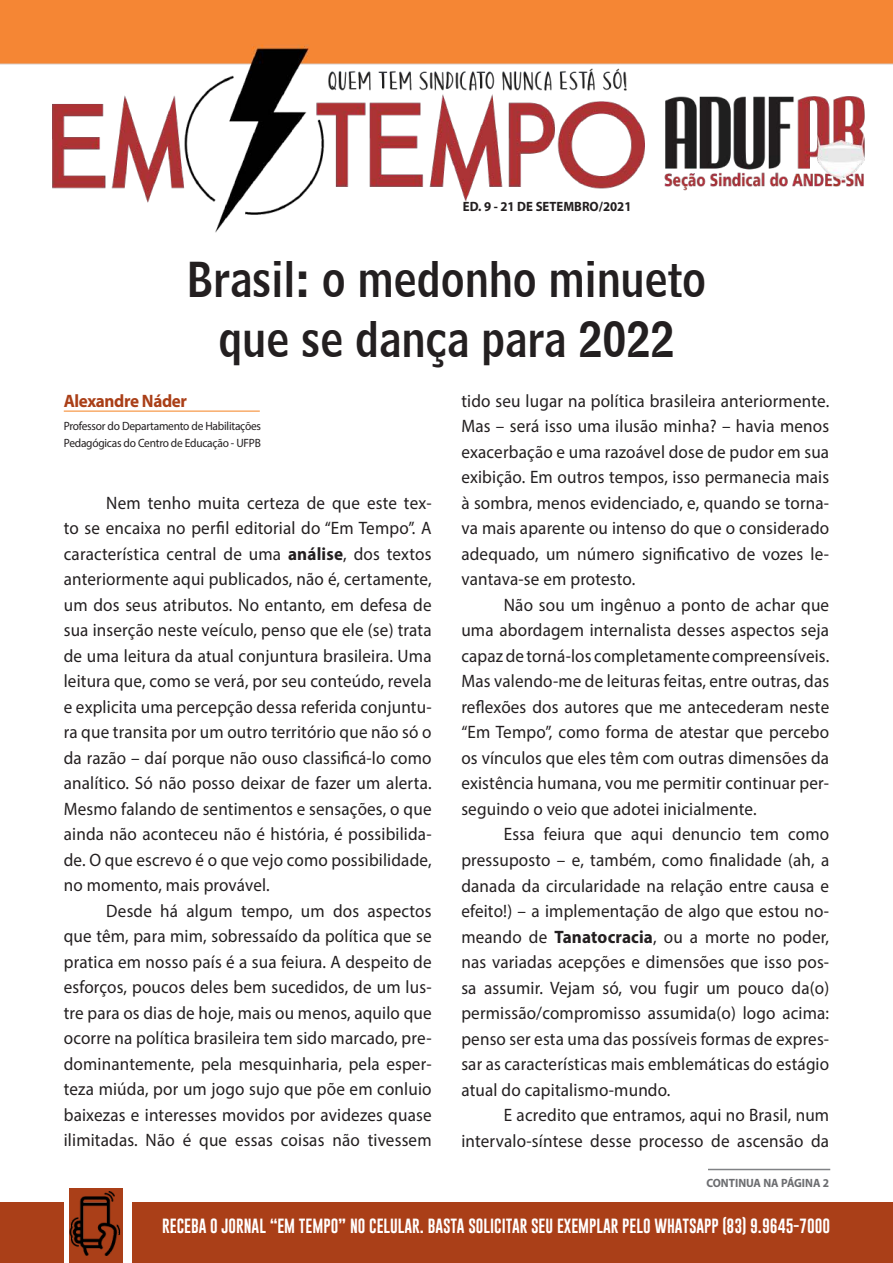
<style>
.page{position:relative;width:893px;height:1263px;background:#fff}
.page>*{position:absolute;margin:0;border:0;box-sizing:border-box;transform-origin:0 0}
.t1{font:48px "Bell Centennial BT Name And Number";color:#231f20;scale:.9 1}
.t2{font:18px/25.5px "Myriad Pro";letter-spacing:.01em;color:#231f20;text-align:justify;scale:.95 1}
.t3{font:700 18px "Myriad Pro";letter-spacing:-.02em;color:#aa3f18;scale:.95 1}
.t4{font:15px "Gobold";color:#fff}
.t5{font:700 13.5px "Myriad Pro";color:#231f20;scale:.95 1}
.t6{font:12px "Myriad Pro";letter-spacing:-.02em;color:#231f20;scale:.95 1}
.t7{font:700 12px "Myriad Pro";color:#6c6d70;scale:.95 1}
.s1{font-weight:700}
</style>
<div class="page">
<img style="left:0;top:44px;width:893px;height:188px">
<div style="left:0;top:0;width:893px;height:44px;background:#f58634"></div>
<div style="left:132px;top:1202px;width:761px;height:61px;background:#aa3f18"></div>
<div style="left:0;top:1202px;width:64px;height:61px;background:#aa3f18"></div>
<hr style="left:64px;top:411px;width:196px;height:1px;background:#f58220">
<hr style="left:708px;top:1169px;width:122px;height:1px;background:#808285">
<div style="left:69px;top:1188px;width:54px;height:75px;background:#aa3f18"></div>
<img style="left:69px;top:1191px;width:52px;height:64px">
<p class="t5" style="left:463px;top:197px;width:179px">ED. 9 - 21 DE SETEMBRO/2021</p>
<p class="t1" style="left:187px;top:249px;width:578px">Brasil: o medonho minueto</p>
<p class="t1" style="left:218px;top:309px;width:508px">que se dança para 2022</p>
<p class="t3" style="left:64px;top:389px;width:131px">Alexandre Náder</p>
<p class="t6" style="left:64px;top:419px;width:209px">Professor do Departamento de Habilitações</p>
<p class="t6" style="left:64px;top:435px;width:209px">Pedagógicas do Centro de Educação - UFPB</p>
<p class="t2" style="left:64px;top:490px;width:389px;text-indent:43px">Nem tenho muita certeza de que este tex&shy;to se encaixa no perfil editorial do “Em Tempo”. A característica central de uma <span class="s1">análise</span>, dos textos anteriormente aqui publicados, não é, certamente, um dos seus atributos. No entanto, em defesa de sua inserção neste veículo, penso que ele (se) trata de uma leitura da atual conjuntura brasileira. Uma leitura que, como se verá, por seu conteúdo, revela e explicita uma percepção dessa referida conjuntu&shy;ra que transita por um outro território que não só o da razão – daí porque não ouso classificá-lo como analítico. Só não posso deixar de fazer um alerta.<br>Mesmo falando de sentimentos e sensações, o que ainda não aconteceu não é história, é possibilida&shy;de. O que escrevo é o que vejo como possibilidade, no momento, mais provável.</p>
<p class="t2" style="left:64px;top:898px;width:389px;text-indent:43px">Desde há algum tempo, um dos aspectos que têm, para mim, sobressaído da política que se pratica em nosso país é a sua feiura. A despeito de esforços, poucos deles bem sucedidos, de um lus&shy;tre para os dias de hoje, mais ou menos, aquilo que ocorre na política brasileira tem sido marcado, pre&shy;dominantemente, pela mesquinharia, pela esper&shy;teza miúda, por um jogo sujo que põe em conluio baixezas e interesses movidos por avidezes quase ilimitadas. Não é que essas coisas não tivessem</p>
<p class="t2" style="left:461px;top:388px;width:389px">tido seu lugar na política brasileira anteriormente.<br>Mas – será isso uma ilusão minha? – havia menos exacerbação e uma razoável dose de pudor em sua exibição. Em outros tempos, isso permanecia mais à sombra, menos evidenciado, e, quando se torna&shy;va mais aparente ou intenso do que o considerado adequado, um número significativo de vozes le&shy;vantava-se em protesto.</p>
<p class="t2" style="left:461px;top:592px;width:389px;text-indent:43px">Não sou um ingênuo a ponto de achar que uma abordagem internalista desses aspectos seja capaz de torná-los completamente compreensíveis.<br>Mas valendo-me de leituras feitas, entre outras, das reflexões dos autores que me antecederam neste “Em Tempo”, como forma de atestar que percebo os vínculos que eles têm com outras dimensões da existência humana, vou me permitir continuar per&shy;seguindo o veio que adotei inicialmente.</p>
<p class="t2" style="left:461px;top:821px;width:389px;text-indent:43px">Essa feiura que aqui denuncio tem como pressuposto – e, também, como finalidade (ah, a danada da circularidade na relação entre causa e efeito!) – a implementação de algo que estou no&shy;meando de <span class="s1">Tanatocracia</span>, ou a morte no poder, nas variadas acepções e dimensões que isso pos&shy;sa assumir. Vejam só, vou fugir um pouco da(o) permissão/compromisso assumida(o) logo acima: penso ser esta uma das possíveis formas de expres&shy;sar as características mais emblemáticas do estágio atual do capitalismo-mundo.</p>
<p class="t2" style="left:461px;top:1102px;width:389px;text-align:right">E acredito que entramos, aqui no Brasil, num intervalo-síntese desse processo de ascensão da</p>
<p class="t7" style="left:706px;top:1175px;width:131px">CONTINUA NA PÁGINA 2</p>
<p class="t4" style="left:162px;top:1216px;width:670px">RECEBA O JORNAL “EM TEMPO” NO CELULAR. BASTA SOLICITAR SEU EXEMPLAR PELO WHATSAPP (83) 9.9645-7000</p>
</div>
